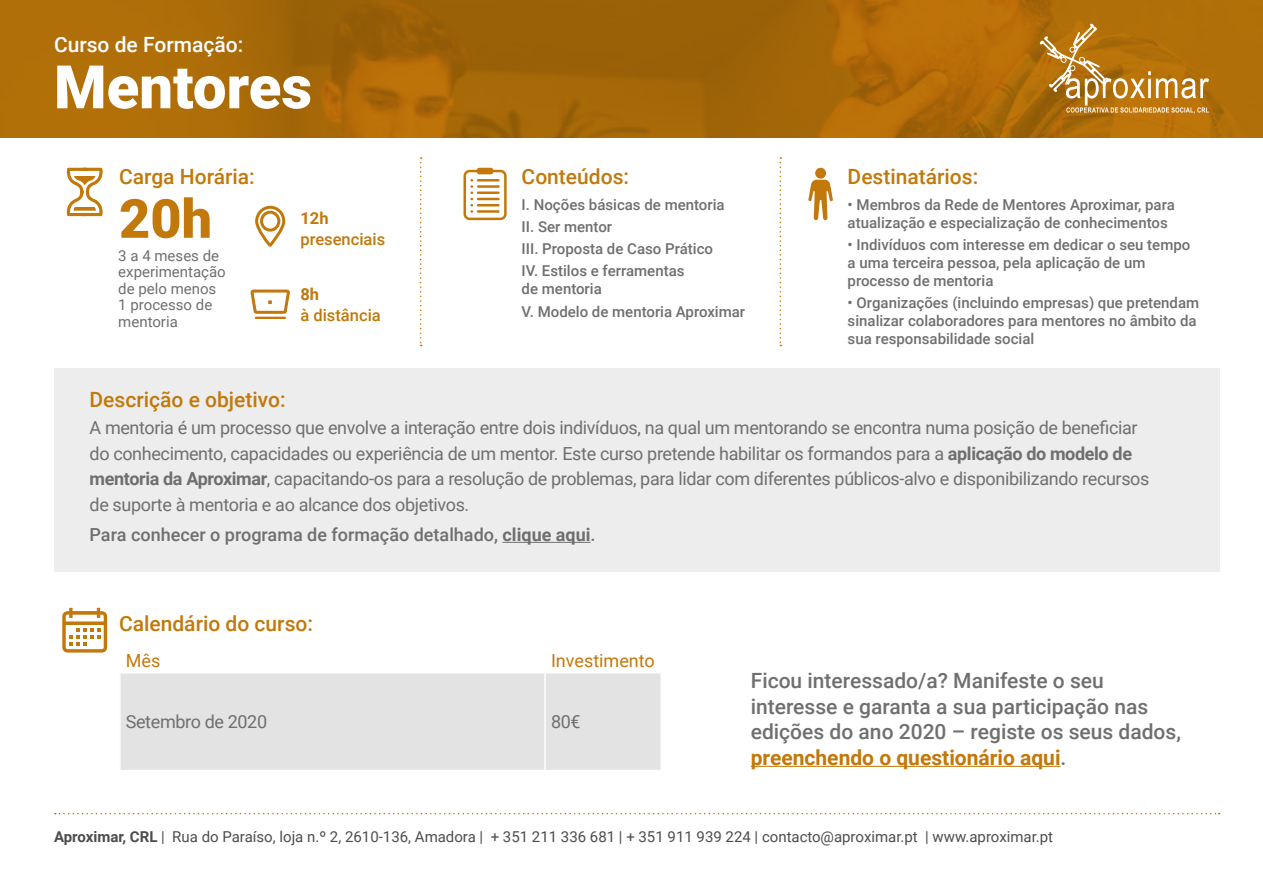
<style>
.page{position:relative;width:1263px;height:893px;background:#fff}
.page>*{position:absolute;margin:0;border:0;box-sizing:border-box;transform-origin:0 0}
.t1{font:900 60px "Roboto";color:#fff}
.t2{font:900 54px "Roboto";color:#c2780a}
.t3{font:500 21px/25.5px "Roboto";color:#706f6f}
.t4{font:500 21px "Roboto";color:#c2780a}
.t5{font:500 21px "Roboto";color:#fff}
.t6{font:18px/25.5px "Roboto";letter-spacing:-.02em;color:#706f6f}
.t7{font:500 18px "Roboto";color:#706f6f}
.t8{font:18px "Roboto";color:#c2780a}
.t9{font:500 16.5px "Roboto";color:#c2780a}
.t10{font:700 16.5px "Roboto";color:#c2780a}
.t11{font:500 15px/18px "Roboto";color:#706f6f}
.t12{font:15px "Roboto";color:#4d4d4d}
.t13{font:15px/16.5px "Roboto";color:#706f6f}
.s1{font-weight:700}
.s2{font-weight:700;color:#c2780a}
</style>
<div class="page">
<img style="left:0;top:0;width:1263px;height:138px">
<svg style="left:1038px;top:22px;width:171px;height:92px;background:#bc822a"></svg>
<svg style="left:66px;top:167px;width:37px;height:50px"></svg>
<svg style="left:255px;top:205px;width:31px;height:42px"></svg>
<svg style="left:250px;top:289px;width:40px;height:25px"></svg>
<hr style="left:255px;top:317px;width:31px;height:2px;background:#c2780a">
<svg style="left:55px;top:813px;width:1165px;height:1px"></svg>
<svg style="left:420px;top:157px;width:2px;height:189px"></svg>
<svg style="left:779px;top:157px;width:2px;height:189px"></svg>
<div style="left:463px;top:170px;width:44px;height:50px;border:2px solid #c2780a;border-radius:5px"></div>
<div style="left:477px;top:168px;width:16px;height:6px;background:#c2780a;border-radius:3px"></div>
<hr style="left:478px;top:179px;width:20px;height:3px;background:#c2780a">
<hr style="left:478px;top:185px;width:21px;height:3px;background:#c2780a">
<hr style="left:478px;top:192px;width:20px;height:2px;background:#c2780a">
<hr style="left:478px;top:198px;width:20px;height:2px;background:#c2780a">
<hr style="left:478px;top:204px;width:20px;height:2px;background:#c2780a">
<hr style="left:478px;top:210px;width:20px;height:3px;background:#c2780a">
<svg style="left:470px;top:179px;width:3px;height:34px"></svg>
<svg style="left:808px;top:180px;width:25px;height:40px"></svg>
<div style="left:815px;top:168px;width:11px;height:11px;background:#c2780a;border-radius:50%"></div>
<div style="left:54px;top:368px;width:1165px;height:204px;background:#ededed"></div>
<hr style="left:503px;top:542px;width:88px;height:1px;background:#706f6f">
<div style="left:120px;top:673px;width:425px;height:98px;background:#e3e3e3"></div>
<div style="left:545px;top:673px;width:116px;height:98px;background:#e3e3e3"></div>
<hr style="left:119px;top:673px;width:2px;height:97px;background:#fff">
<hr style="left:544px;top:673px;width:2px;height:97px;background:#fff">
<hr style="left:660px;top:673px;width:2px;height:97px;background:#fff">
<hr style="left:119px;top:770px;width:426px;height:1px;background:#fff">
<hr style="left:545px;top:770px;width:117px;height:1px;background:#fff">
<svg style="left:62px;top:608px;width:45px;height:45px"></svg>
<hr style="left:751px;top:766px;width:309px;height:1px;background:#c2780a">
<h3 class="t5" style="left:54px;top:30px;width:191px">Curso de Formação:</h3>
<h1 class="t1" style="left:54px;top:45px;width:260px">Mentores</h1>
<h3 class="t4" style="left:119px;top:162px;width:137px">Carga Horária:</h3>
<h2 class="t2" style="left:119px;top:181px;width:94px">20h</h2>
<p class="t13" style="left:118px;top:247px;width:109px">3 a 4 meses de experimentação de pelo menos<br>1 processo de mentoria</p>
<p class="t10" style="left:300px;top:207px;width:30px">12h</p>
<p class="t9" style="left:300px;top:228px;width:86px">presenciais</p>
<p class="t10" style="left:300px;top:283px;width:20px">8h</p>
<p class="t9" style="left:300px;top:304px;width:82px">à distância</p>
<h3 class="t4" style="left:522px;top:162px;width:109px">Conteúdos:</h3>
<h3 class="t4" style="left:848px;top:162px;width:132px">Destinatários:</h3>
<p class="t11" style="left:522px;top:193px;width:205px;line-height:22.2px">I. Noções básicas de mentoria<br>II. Ser mentor<br>III. Proposta de Caso Prático<br>IV. Estilos e ferramentas</p>
<p class="t11" style="left:522px;top:277px;width:225px;line-height:22.2px">de mentoria<br>V. Modelo de mentoria Aproximar</p>
<p class="t11" style="left:848px;top:195px;width:329px">• Membros da Rede de Mentores Aproximar, para atualização e especialização de conhecimentos</p>
<p class="t11" style="left:848px;top:235px;width:344px">• Indivíduos com interesse em dedicar o seu tempo a uma terceira pessoa, pela aplicação de um processo de mentoria</p>
<p class="t11" style="left:848px;top:293px;width:353px">• Organizações (incluindo empresas) que pretendam sinalizar colaboradores para mentores no âmbito da sua responsabilidade social</p>
<h3 class="t4" style="left:90px;top:385px;width:198px">Descrição e objetivo:</h3>
<p class="t6" style="left:90px;top:415px;width:1061px">A mentoria é um processo que envolve a interação entre dois indivíduos, na qual um mentorando se encontra numa posição de beneficiar do conhecimento, capacidades ou experiência de um mentor. Este curso pretende habilitar os formandos para a <span class="s1">aplicação do modelo de mentoria da Aproximar</span>, capacitando-os para a resolução de problemas, para lidar com diferentes públicos-alvo e disponibilizando recursos de suporte à mentoria e ao alcance dos objetivos.</p>
<p class="t7" style="left:90px;top:522px;width:508px">Para conhecer o programa de formação detalhado, <span class="s1">clique aqui</span>.</p>
<h3 class="t4" style="left:119px;top:609px;width:195px">Calendário do curso:</h3>
<p class="t8" style="left:126px;top:648px;width:36px">Mês</p>
<p class="t8" style="left:551px;top:648px;width:105px">Investimento</p>
<p class="t6" style="left:126px;top:709px;width:143px">Setembro de 2020</p>
<p class="t6" style="left:551px;top:709px;width:31px">80€</p>
<h3 class="t3" style="left:751px;top:667px;width:432px">Ficou interessado/a? Manifeste o seu interesse e garanta a sua participação nas edições do ano 2020 – registe os seus dados, <span class="s2">preenchendo o questionário aqui</span>.</h3>
<p class="t12" style="left:54px;top:826px;width:1001px"><span class="s1">Aproximar, CRL</span> | Rua do Paraíso, loja n.º 2, 2610-136, Amadora | + 351 211 336 681 | + 351 911 939 224 | contacto@aproximar.pt | www.aproximar.pt</p>
</div>
